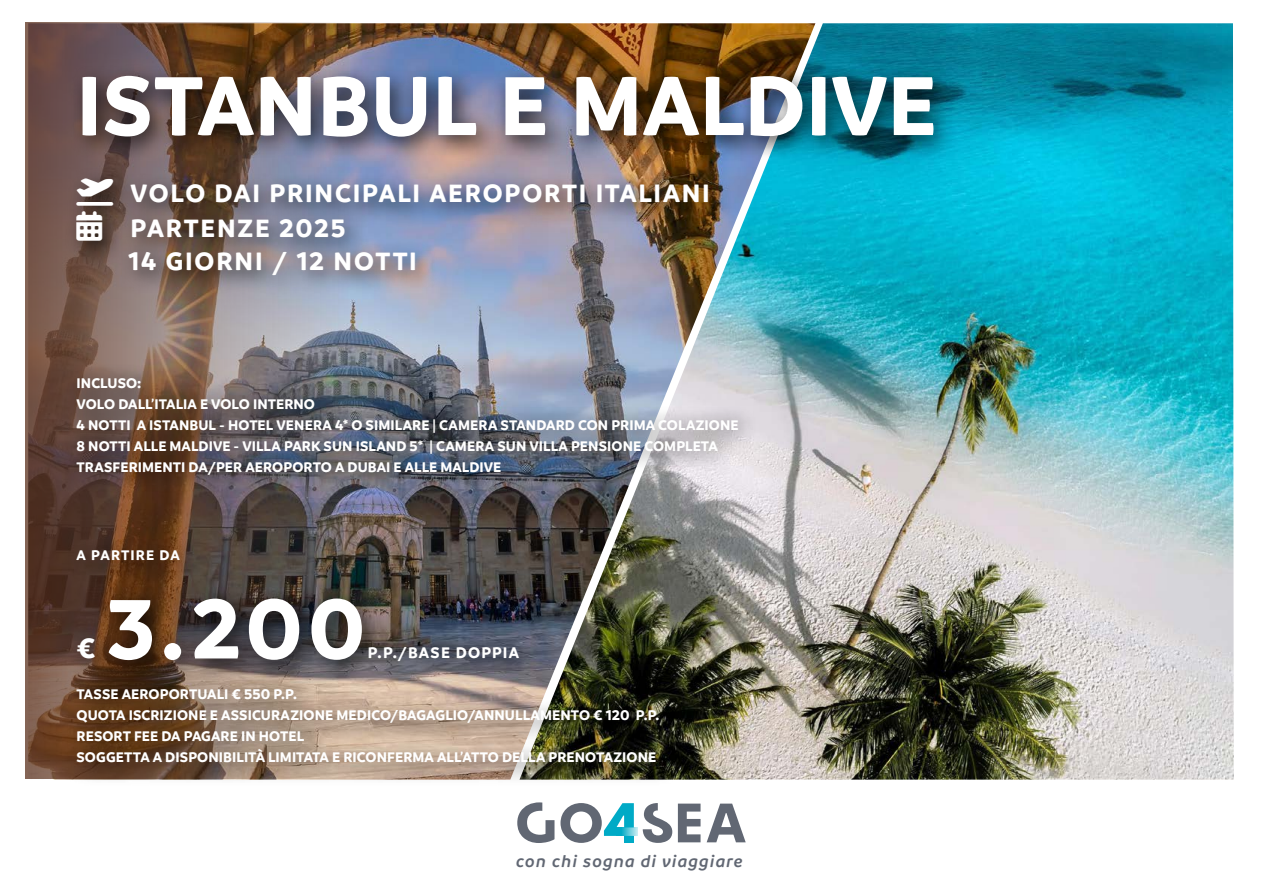
<style>
.page{position:relative;width:1263px;height:893px;background:#fff}
.page>*{position:absolute;margin:0;border:0;box-sizing:border-box;transform-origin:0 0}
.t1{font:700 90px "Branding";letter-spacing:.01em;color:#fff}
.t2{font:700 30px "Branding";color:#fff}
.t3{font:700 27px/32.4px "Branding";letter-spacing:.065em;color:#fff}
.t4{font:italic 600 18px "Branding";letter-spacing:.065em;color:#616773}
.t5{font:700 16.5px "Branding";letter-spacing:.07em;color:#fff}
.t6{font:700 15px/21px "Branding";letter-spacing:.005em;color:#fff}
.t7{font:700 15px "Branding";letter-spacing:.07em;color:#fff}
</style>
<div class="page">
<img style="left:28px;top:23px;width:491px;height:757px">
<img style="left:26px;top:22px;width:354px;height:756px">
<img style="left:519px;top:23px;width:715px;height:757px">
<div style="left:64px;top:63px;width:893px;height:235px;background:#000;opacity:.75"></div>
<div style="left:65px;top:538px;width:616px;height:249px;background:#000;opacity:.75"></div>
<div style="left:62px;top:363px;width:697px;height:132px;background:#000;opacity:.75"></div>
<svg style="left:707px;top:804px;width:39px;height:38px"></svg>
<svg style="left:643px;top:803px;width:29px;height:40px"></svg>
<svg style="left:678px;top:804px;width:22px;height:38px"></svg>
<svg style="left:517px;top:802px;width:37px;height:41px"></svg>
<svg style="left:560px;top:803px;width:74px;height:40px"></svg>
<svg style="left:616px;top:827px;width:22px;height:9px"></svg>
<svg style="left:77px;top:178px;width:37px;height:28px"></svg>
<h1 class="t1" style="left:77px;top:54px;width:861px">ISTANBUL E MALDIVE</h1>
<h3 class="t3" style="left:131px;top:177px;width:581px">VOLO DAI PRINCIPALI AEROPORTI ITALIANI</h3>
<h3 class="t3" style="left:129px;top:212px;width:290px;text-indent:-52px">▲ PARTENZE 2025<br>14 GIORNI / 12 NOTTI</h3>
<p class="t6" style="left:77px;top:372px;width:664px">INCLUSO:<br>VOLO DALL’ITALIA E VOLO INTERNO<br>4 NOTTI A ISTANBUL - HOTEL VENERA 4* O SIMILARE | CAMERA STANDARD CON PRIMA COLAZIONE 8 NOTTI ALLE MALDIVE - VILLA PARK SUN ISLAND 5* | CAMERA SUN VILLA PENSIONE COMPLETA TRASFERIMENTI DA/PER AEROPORTO A DUBAI E ALLE MALDIVE</p>
<p class="t7" style="left:77px;top:546px;width:105px">A PARTIRE DA</p>
<h1 class="t1" style="left:106px;top:577px;width:261px">3.200</h1>
<h2 class="t2" style="left:77px;top:631px;width:21px">€</h2>
<p class="t5" style="left:368px;top:643px;width:153px">P.P./BASE DOPPIA</p>
<p class="t6" style="left:77px;top:683px;width:584px">TASSE AEROPORTUALI € 550 P.P.<br>QUOTA ISCRIZIONE E ASSICURAZIONE MEDICO/BAGAGLIO/ANNULLAMENTO € 120 P.P.<br>RESORT FEE DA PAGARE IN HOTEL<br>SOGGETTA A DISPONIBILITÀ LIMITATA E RICONFERMA ALL’ATTO DELLA PRENOTAZIONE</p>
<p class="t4" style="left:516px;top:851px;width:228px">con chi sogna di viaggiare</p>
</div>
